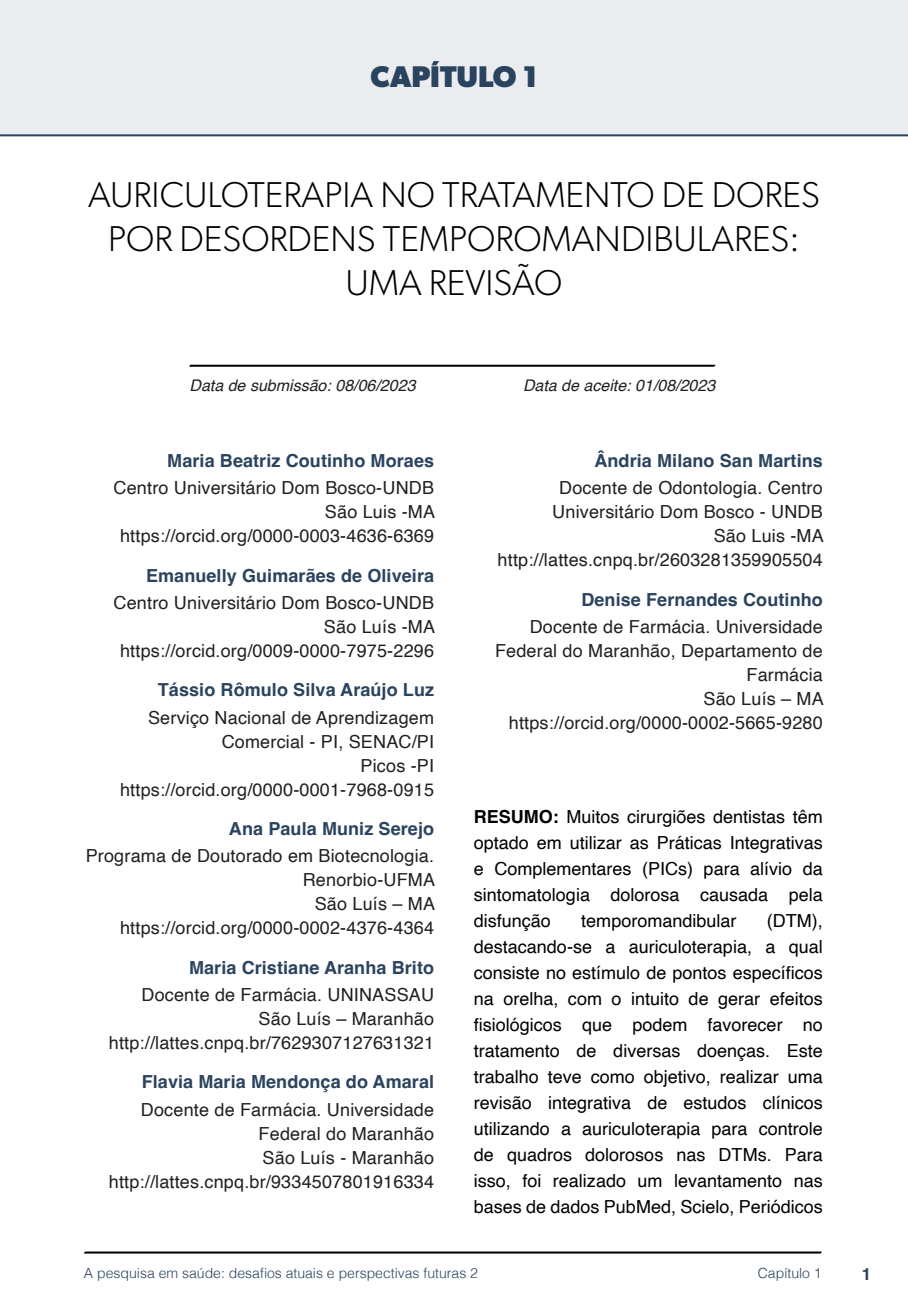
<style>
.page{position:relative;width:908px;height:1304px;background:#fff}
.page>*{position:absolute;margin:0;border:0;box-sizing:border-box;transform-origin:0 0}
.nome_artigos{font:300 36px/44px "Gibson";color:#000;text-align:center}
.capítulos{font:700 30px "Gibson";color:#2a435e}
.info_autores{font:18px/24px "Helvetica";letter-spacing:.01em;color:#231f20;text-align:right}
.Resumos_e_PC_TXT{font:18px/26px "Helvetica";color:#000;text-align:justify}
.nome_autores{font:700 18px "Helvetica";letter-spacing:.005em;color:#2a435e}
.t1{font:700 16.8px "Helvetica";color:#2a435e}
.data{font:italic 16px "Helvetica";color:#231f20}
.t2{font:300 14px "Helvetica";color:#2a435e}
.s1{font-weight:700}
</style>
<div class="page">
<svg style="left:84px;top:1251px;width:737px;height:3px"></svg>
<div style="left:0;top:0;width:907px;height:136px;background:#eaecef"></div>
<svg style="left:189px;top:364px;width:526px;height:3px"></svg>
<div style="left:64px;top:74px;width:61px;height:54px;background:#eaecef"></div>
<p class="capítulos" style="left:370px;top:58px;width:168px">CAPÍTULO 1</p>
<p class="nome_artigos" style="left:88px;top:172px;width:733px">AURICULOTERAPIA NO TRATAMENTO DE DORES<br>POR DESORDENS TEMPOROMANDIBULARES:<br>UMA REVISÃO</p>
<p class="data" style="left:189px;top:373px;width:227px">Data de submissão: 08/06/2023</p>
<p class="data" style="left:523px;top:373px;width:194px">Data de aceite: 01/08/2023</p>
<p class="nome_autores" style="left:167px;top:450px;width:268px">Maria Beatriz Coutinho Moraes</p>
<p class="info_autores" style="left:113px;top:477px;width:322px">Centro Universitário Dom Bosco-UNDB</p>
<p class="info_autores" style="left:325px;top:501px;width:112px">São Luis -MA</p>
<p class="info_autores" style="left:120px;top:525px;width:315px">https://orcid.org/0000-0003-4636-6369</p>
<p class="nome_autores" style="left:146px;top:564px;width:289px">Emanuelly Guimarães de Oliveira</p>
<p class="info_autores" style="left:113px;top:591px;width:322px">Centro Universitário Dom Bosco-UNDB</p>
<p class="info_autores" style="left:324px;top:615px;width:113px">São Luís -MA</p>
<p class="info_autores" style="left:120px;top:639px;width:315px">https://orcid.org/0009-0000-7975-2296</p>
<p class="nome_autores" style="left:158px;top:679px;width:278px">Tássio Rômulo Silva Araújo Luz</p>
<p class="info_autores" style="left:148px;top:706px;width:287px">Serviço Nacional de Aprendizagem<br>Comercial - PI, SENAC/PI</p>
<p class="info_autores" style="left:360px;top:754px;width:75px">Picos -PI</p>
<p class="info_autores" style="left:120px;top:778px;width:315px">https://orcid.org/0000-0001-7968-0915</p>
<p class="nome_autores" style="left:229px;top:818px;width:206px">Ana Paula Muniz Serejo</p>
<p class="info_autores" style="left:86px;top:845px;width:351px">Programa de Doutorado em Biotecnologia.<br>Renorbio-UFMA</p>
<p class="info_autores" style="left:314px;top:893px;width:122px">São Luís – MA</p>
<p class="info_autores" style="left:120px;top:917px;width:315px">https://orcid.org/0000-0002-4376-4364</p>
<p class="nome_autores" style="left:189px;top:956px;width:246px">Maria Cristiane Aranha Brito</p>
<p class="info_autores" style="left:141px;top:983px;width:294px">Docente de Farmácia. UNINASSAU</p>
<p class="info_autores" style="left:258px;top:1007px;width:177px">São Luís – Maranhão</p>
<p class="info_autores" style="left:109px;top:1031px;width:326px">http://lattes.cnpq.br/7629307127631321</p>
<p class="nome_autores" style="left:142px;top:1071px;width:294px">Flavia Maria Mendonça do Amaral</p>
<p class="info_autores" style="left:141px;top:1098px;width:294px">Docente de Farmácia. Universidade<br>Federal do Maranhão</p>
<p class="info_autores" style="left:262px;top:1146px;width:173px">São Luís - Maranhão</p>
<p class="info_autores" style="left:109px;top:1170px;width:326px">http://lattes.cnpq.br/9334507801916334</p>
<p class="nome_autores" style="left:594px;top:450px;width:230px">Ândria Milano San Martins</p>
<p class="info_autores" style="left:552px;top:477px;width:272px;text-align:center">Docente de Odontologia. Centro<br>Universitário Dom Bosco - UNDB</p>
<p class="info_autores" style="left:713px;top:525px;width:112px">São Luis -MA</p>
<p class="info_autores" style="left:497px;top:549px;width:326px">http://lattes.cnpq.br/2603281359905504</p>
<p class="nome_autores" style="left:581px;top:588px;width:243px">Denise Fernandes Coutinho</p>
<p class="info_autores" style="left:495px;top:615px;width:329px">Docente de Farmácia. Universidade<br>Federal do Maranhão, Departamento de<br>Farmácia</p>
<p class="info_autores" style="left:703px;top:687px;width:122px">São Luís – MA</p>
<p class="info_autores" style="left:508px;top:711px;width:315px">https://orcid.org/0000-0002-5665-9280</p>
<p class="Resumos_e_PC_TXT" style="left:473px;top:804px;width:350px"><span class="s1">RESUMO:</span> Muitos cirurgiões dentistas têm optado em utilizar as Práticas Integrativas e Complementares (PICs) para alívio da sintomatologia dolorosa causada pela disfunção</p>
<p class="Resumos_e_PC_TXT" style="left:473px;top:908px;width:350px;text-indent:293px">(DTM), destacando-se a auriculoterapia, a qual consiste no estímulo de pontos específicos na orelha, com o intuito de gerar efeitos fisiológicos que podem favorecer no tratamento de diversas doenças. Este trabalho teve como objetivo, realizar uma revisão integrativa de estudos clínicos utilizando a auriculoterapia para controle de quadros dolorosos nas DTMs. Para isso, foi realizado um levantamento nas bases de dados PubMed, Scielo, Periódicos</p>
<p class="Resumos_e_PC_TXT" style="left:581px;top:908px;width:157px">temporomandibular</p>
<p class="t2" style="left:84px;top:1261px;width:395px">A pesquisa em saúde: desafios atuais e perspectivas futuras 2</p>
<p class="t2" style="left:757px;top:1261px;width:65px">Capítulo 1</p>
<p class="t1" style="left:861px;top:1264px;width:11px">1</p>
</div>
